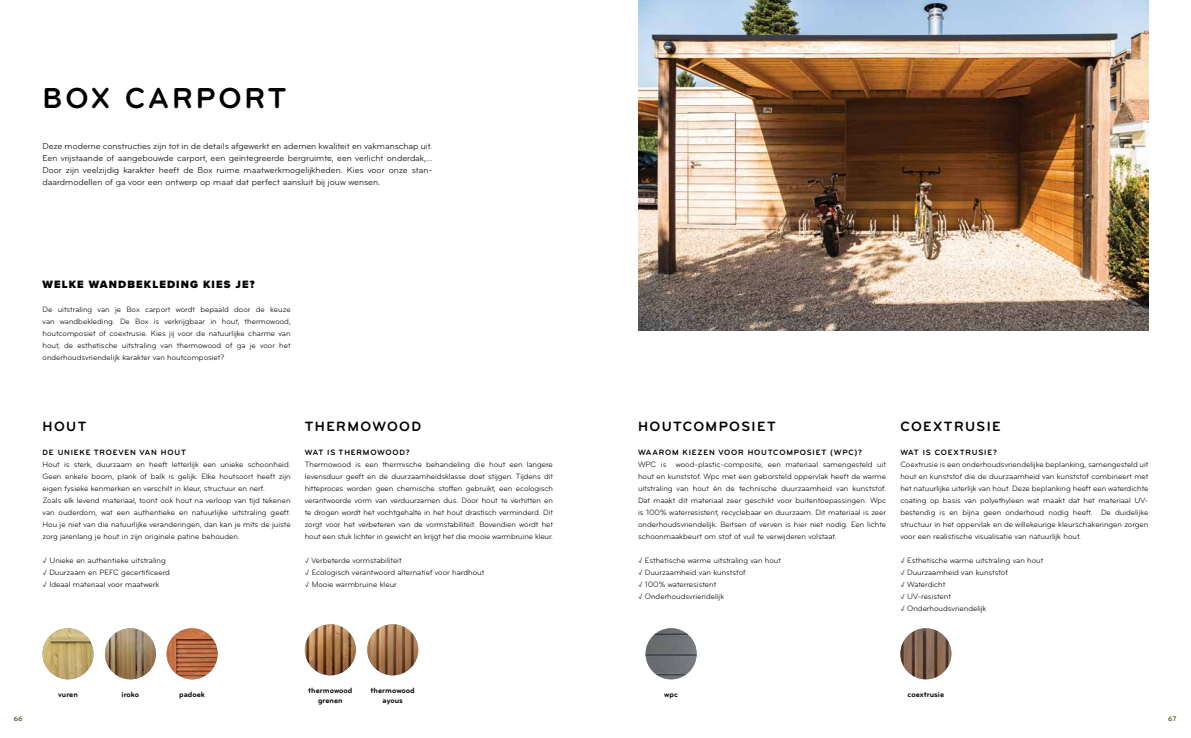
<style>
.page{position:relative;width:1191px;height:738px;background:#fff}
.page>*{position:absolute;margin:0;border:0;box-sizing:border-box;transform-origin:0 0}
.t1{font:700 30px "Bryant Pro";letter-spacing:.1em;color:#000}
.t2{font:700 14px "Bryant Pro";letter-spacing:.1em;color:#000}
.t3{font:900 11px "Proxima Nova";letter-spacing:.1em;color:#000}
.t4{font:9px/12px "Bryant Pro";color:#000;text-align:justify}
.t5{font:8px/12px "Bryant Pro";color:#000}
.t6{font:700 8px "Bryant Pro";letter-spacing:.1em;color:#000}
.t7{font:700 8px/9.6px "Bryant Pro";color:#000;text-align:center}
.t8{font:700 8px "Bryant Pro";letter-spacing:.075em;color:#000}
.t9{font:700 7px "Bryant Pro";color:#4f6526}
</style>
<div class="page">
<img style="left:43px;top:627px;width:51px;height:51px;border-radius:25px">
<img style="left:305px;top:623px;width:51px;height:51px;border-radius:26px">
<img style="left:105px;top:627px;width:51px;height:51px;border-radius:25px">
<img style="left:367px;top:623px;width:51px;height:51px;border-radius:26px">
<img style="left:167px;top:627px;width:51px;height:51px;border-radius:25px">
<img style="left:645px;top:627px;width:51px;height:51px;border-radius:25px">
<img style="left:638px;top:0;width:510px;height:330px">
<img style="left:900px;top:627px;width:51px;height:51px;border-radius:26px">
<h1 class="t1" style="left:43px;top:79px;width:245px">BOX CARPORT</h1>
<p class="t4" style="left:43px;top:140px;width:391px">Deze moderne constructies zijn tot in de details afgewerkt en ademen kwaliteit en vakmanschap uit.<br>Een vrijstaande of aangebouwde carport, een geïntegreerde bergruimte, een verlicht onderdak,...<br>Door zijn veelzijdig karakter heeft de Box ruime maatwerkmogelijkheden. Kies voor onze stan&shy;daardmodellen of ga voor een ontwerp op maat dat perfect aansluit bij jouw wensen.</p>
<h3 class="t3" style="left:43px;top:276px;width:214px">WELKE WANDBEKLEDING KIES JE?</h3>
<p class="t5" style="left:43px;top:303px;width:250px;text-align:justify">De uitstraling van je Box carport wordt bepaald door de keuze van wandbekleding. De Box is verkrijgbaar in hout, thermowood, houtcomposiet of coextrusie. Kies jij voor de natuurlijke charme van hout, de esthetische uitstraling van thermowood of ga je voor het onderhoudsvriendelijk karakter van houtcomposiet?</p>
<h2 class="t2" style="left:43px;top:417px;width:45px">HOUT</h2>
<p class="t6" style="left:43px;top:446px;width:145px">DE UNIEKE TROEVEN VAN HOUT</p>
<p class="t5" style="left:43px;top:457px;width:250px">Hout is sterk, duurzaam en heeft letterlijk een unieke schoonheid.<br>Geen enkele boom, plank of balk is gelijk. Elke houtsoort heeft zijn eigen fysieke kenmerken en verschilt in kleur, structuur en nerf.<br>Zoals elk levend materiaal, toont ook hout na verloop van tijd tekenen van ouderdom, wat een authentieke en natuurlijke uitstraling geeft.<br>Hou je niet van die natuurlijke veranderingen, dan kan je mits de juiste zorg jarenlang je hout in zijn originele patine behouden.</p>
<p class="t5" style="left:43px;top:553px;width:129px">√ Unieke en authentieke uitstraling √ Duurzaam en PEFC gecertificeerd √ Ideaal materiaal voor maatwerk</p>
<h2 class="t2" style="left:305px;top:417px;width:118px">THERMOWOOD</h2>
<p class="t6" style="left:305px;top:446px;width:106px">WAT IS THERMOWOOD?</p>
<p class="t5" style="left:305px;top:457px;width:250px;text-align:justify">Thermowood is een thermische behandeling die hout een langere levensduur geeft en de duurzaamheidsklasse doet stijgen. Tijdens dit hitteproces worden geen chemische stoffen gebruikt, een ecologisch verantwoorde vorm van verduurzamen dus. Door hout te verhitten en te drogen wordt het vochtgehalte in het hout drastisch verminderd. Dit zorgt voor het verbeteren van de vormstabiliteit. Bovendien wordt het hout een stuk lichter in gewicht en krijgt het die mooie warmbruine kleur.</p>
<p class="t5" style="left:305px;top:553px;width:181px">√ Verbeterde vormstabiliteit<br>√ Ecologisch verantwoord alternatief voor hardhout √ Mooie warmbruine kleur</p>
<h2 class="t2" style="left:638px;top:417px;width:139px">HOUTCOMPOSIET</h2>
<p class="t6" style="left:638px;top:446px;width:225px">WAAROM KIEZEN VOOR HOUTCOMPOSIET (WPC)?</p>
<p class="t5" style="left:638px;top:457px;width:250px;text-align:justify">WPC is wood-plastic-composite, een materiaal samengesteld uit hout en kunststof. Wpc met een geborsteld oppervlak heeft de warme uitstraling van hout én de technische duurzaamheid van kunststof.<br>Dat maakt dit materiaal zeer geschikt voor buitentoepassingen. Wpc is 100% waterresistent, recyclebaar en duurzaam. Dit materiaal is zeer onderhoudsvriendelijk. Beitsen of verven is hier niet nodig. Een lichte schoonmaakbeurt om stof of vuil te verwijderen volstaat.</p>
<p class="t5" style="left:638px;top:553px;width:144px">√ Esthetische warme uitstraling van hout √ Duurzaamheid van kunststof<br>√ 100% waterresistent<br>√ Onderhoudsvriendelijk</p>
<h2 class="t2" style="left:900px;top:417px;width:102px">COEXTRUSIE</h2>
<p class="t6" style="left:900px;top:446px;width:98px">WAT IS COEXTRUSIE?</p>
<p class="t5" style="left:900px;top:457px;width:250px;text-align:justify">Coextrusie is een onderhoudsvriendelijke beplanking, samengesteld uit hout en kunststof die de duurzaamheid van kunststof combineert met het natuurlijke uiterlijk van hout. Deze beplanking heeft een waterdichte coating op basis van polyethyleen wat maakt dat het materiaal UV&shy;bestendig is en bijna geen onderhoud nodig heeft. De duidelijke structuur in het oppervlak en de willekeurige kleurschakeringen zorgen voor een realistische visualisatie van natuurlijk hout.</p>
<p class="t5" style="left:900px;top:553px;width:144px">√ Esthetische warme uitstraling van hout √ Duurzaamheid van kunststof<br>√ Waterdicht<br>√ UV-resistent<br>√ Onderhoudsvriendelijk</p>
<p class="t8" style="left:58px;top:689px;width:21px">vuren</p>
<p class="t7" style="left:308px;top:685px;width:46px">thermowood grenen</p>
<p class="t8" style="left:122px;top:689px;width:19px">iroko</p>
<p class="t7" style="left:370px;top:685px;width:46px">thermowood ayous</p>
<p class="t8" style="left:179px;top:689px;width:27px">padoek</p>
<p class="t8" style="left:664px;top:689px;width:15px">wpc</p>
<p class="t7" style="left:907px;top:689px;width:38px">coextrusie</p>
<p class="t9" style="left:14px;top:713px;width:10px">66</p>
<p class="t9" style="left:1168px;top:713px;width:10px">67</p>
</div>
